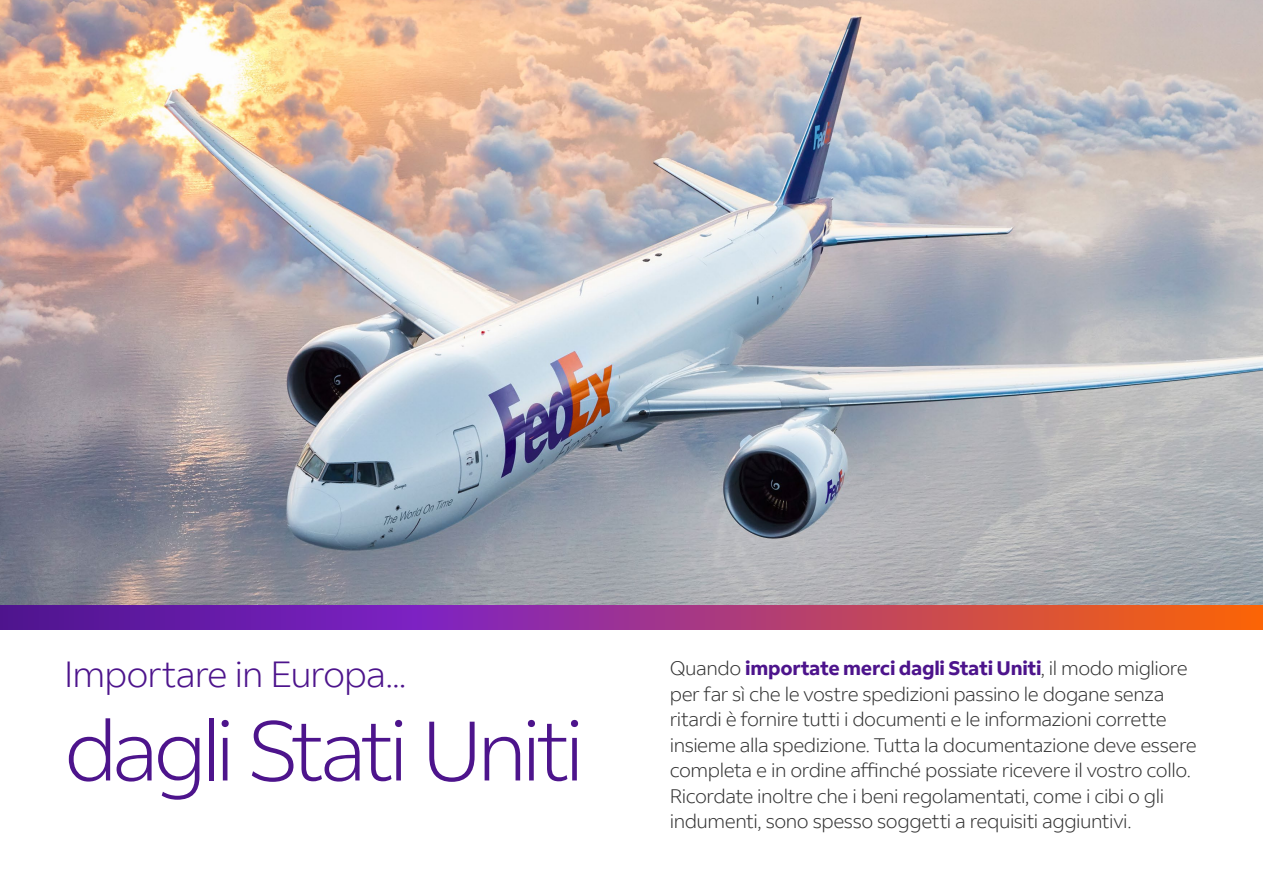
<style>
.page{position:relative;width:1263px;height:893px;background:#fff}
.page>*{position:absolute;margin:0;border:0;box-sizing:border-box;transform-origin:0 0}
.t1{font:300 84px "Fed Ex Sans";letter-spacing:-.06em;color:#4d148c}
.t2{font:300 36.3px "Fed Ex Sans";letter-spacing:-.03em;color:#4d148c}
.t3{font:300 19.5px/25.5px "Fed Ex Sans";letter-spacing:-.025em;color:#333}
.s1{font-weight:700;color:#4d148c}
</style>
<div class="page">
<img style="left:0;top:0;width:1263px;height:606px">
<svg style="left:0;top:606px;width:1263px;height:23px"></svg>
<h2 class="t2" style="left:64px;top:654px;width:344px">Importare in Europa...</h2>
<h1 class="t1" style="left:64px;top:702px;width:521px">dagli Stati Uniti</h1>
<p class="t3" style="left:670px;top:656px;width:529px">Quando <span class="s1">importate merci dagli Stati Uniti</span>, il modo migliore per far sì che le vostre spedizioni passino le dogane senza ritardi è fornire tutti i documenti e le informazioni corrette insieme alla spedizione. Tutta la documentazione deve essere completa e in ordine affinché possiate ricevere il vostro collo.<br>Ricordate inoltre che i beni regolamentati, come i cibi o gli indumenti, sono spesso soggetti a requisiti aggiuntivi.</p>
</div>
